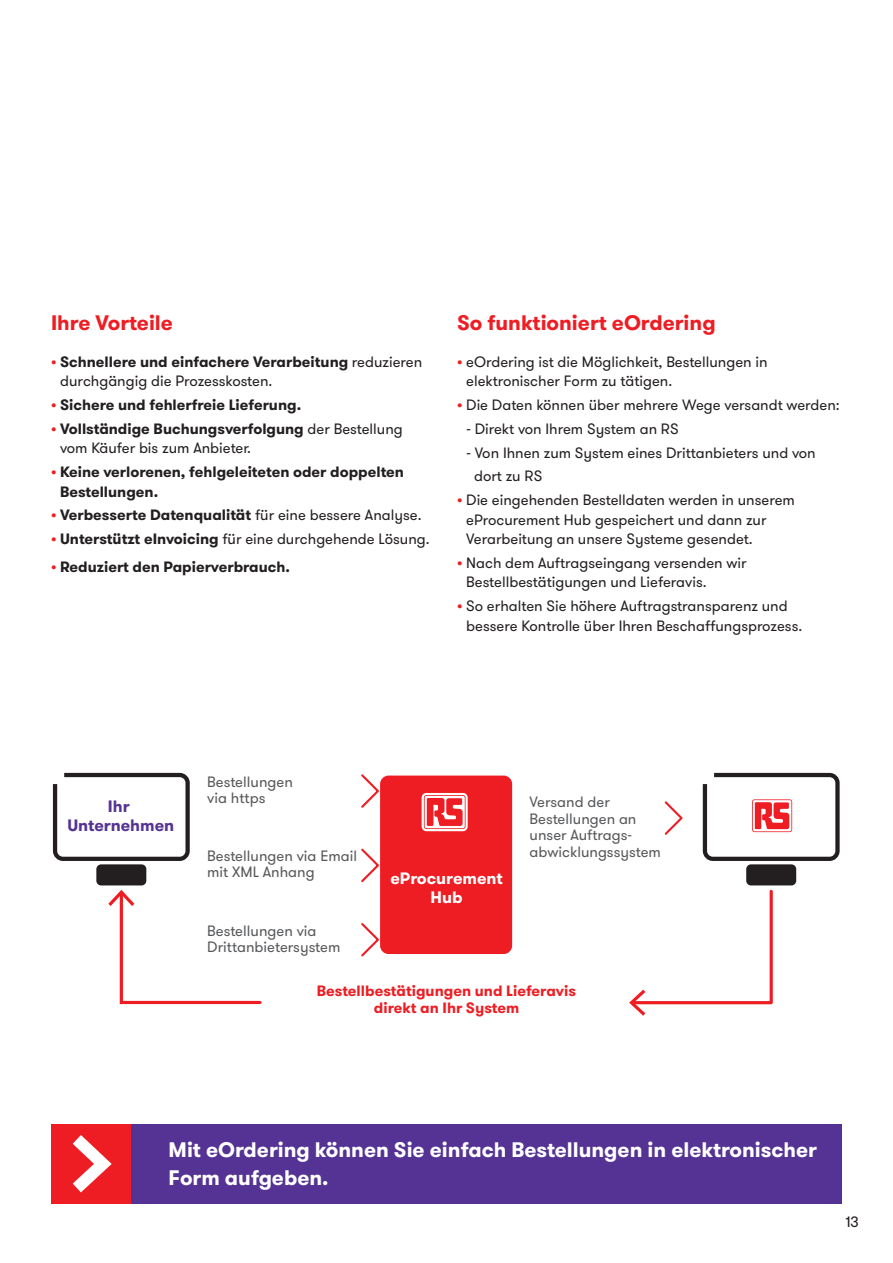
<style>
.page{position:relative;width:893px;height:1263px;background:#fff}
.page>*{position:absolute;margin:0;border:0;box-sizing:border-box;transform-origin:0 0}
.t1{font:700 21px/28px "GT Walsheim Pro";color:#fff}
.t2{font:700 21px "GT Walsheim Pro";color:#ee1d23}
.t3{font:700 16.5px/19.5px "GT Walsheim Pro";color:#fff;text-align:center}
.t4{font:700 16.5px/19.5px "GT Walsheim Pro";color:#553394;text-align:center}
.t5{font:15px/19.5px "GT Walsheim Pro";color:#231f20}
.t6{font:700 15px/19.5px "GT Walsheim Pro";color:#231f20}
.t7{font:15px/16.5px "GT Walsheim Pro";color:#57585a}
.t8{font:700 15px/16.5px "GT Walsheim Pro";color:#ee1d23;text-align:center}
.s1{font-weight:700;color:#ee1d23}
.s2{font-weight:700}
.s3{color:#ee1d23}
.s4{font-weight:400}
</style>
<div class="page">
<div style="left:380px;top:775px;width:132px;height:179px;background:#ee1d23;border-radius:8px"></div>
<svg style="left:53px;top:773px;width:137px;height:88px"></svg>
<div style="left:96px;top:864px;width:50px;height:21px;background:#231f20;border-radius:5px"></div>
<div style="left:746px;top:864px;width:50px;height:21px;background:#231f20;border-radius:5px"></div>
<svg style="left:703px;top:773px;width:137px;height:88px"></svg>
<svg style="left:422px;top:793px;width:46px;height:38px"></svg>
<svg style="left:361px;top:774px;width:20px;height:36px"></svg>
<svg style="left:361px;top:847px;width:20px;height:37px"></svg>
<svg style="left:361px;top:921px;width:20px;height:36px"></svg>
<svg style="left:664px;top:801px;width:19px;height:34px"></svg>
<svg style="left:629px;top:889px;width:144px;height:127px"></svg>
<svg style="left:108px;top:890px;width:154px;height:115px"></svg>
<div style="left:129px;top:1124px;width:713px;height:79px;background:#553394"></div>
<div style="left:51px;top:1124px;width:79px;height:79px;background:#ee1d23"></div>
<svg style="left:60px;top:1135px;width:60px;height:69px"></svg>
<h1 class="t2" style="left:51px;top:309px;width:124px">Ihre Vorteile</h1>
<p class="t5" style="left:60px;top:352px;width:364px;text-indent:-9px"><span class="s1">•</span> <span class="s2">Schnellere und einfachere Verarbeitung</span> reduzieren durchgängig die Prozesskosten.</p>
<p class="t6" style="left:51px;top:395px;width:252px"><span class="s3">•</span> Sichere und fehlerfreie Lieferung.</p>
<p class="t5" style="left:60px;top:419px;width:344px;text-indent:-9px"><span class="s1">•</span> <span class="s2">Vollständige Buchungsverfolgung</span> der Bestellung vom Käufer bis zum Anbieter.</p>
<p class="t6" style="left:60px;top:462px;width:345px;text-indent:-9px"><span class="s3">•</span> Keine verlorenen, fehlgeleiteten oder doppelten<br>Bestellungen.</p>
<p class="t6" style="left:51px;top:506px;width:372px"><span class="s3">•</span> Verbesserte Datenqualität <span class="s4">für eine bessere Analyse.</span></p>
<p class="t5" style="left:51px;top:530px;width:380px"><span class="s1">•</span> <span class="s2">Unterstützt eInvoicing</span> für eine durchgehende Lösung.</p>
<p class="t6" style="left:51px;top:557px;width:240px"><span class="s3">•</span> Reduziert den Papierverbrauch.</p>
<h1 class="t2" style="left:457px;top:309px;width:260px">So funktioniert eOrdering</h1>
<p class="t5" style="left:466px;top:352px;width:303px;text-indent:-9px"><span class="s1">•</span> eOrdering ist die Möglichkeit, Bestellungen in elektronischer Form zu tätigen.</p>
<p class="t5" style="left:457px;top:396px;width:384px"><span class="s1">•</span> Die Daten können über mehrere Wege versandt werden:</p>
<p class="t5" style="left:466px;top:419px;width:214px">- Direkt von Ihrem System an RS</p>
<p class="t5" style="left:474px;top:441px;width:343px;line-height:23.7px;text-indent:-8px">- Von Ihnen zum System eines Drittanbieters und von dort zu RS</p>
<p class="t5" style="left:466px;top:491px;width:330px;text-indent:-9px"><span class="s1">•</span> Die eingehenden Bestelldaten werden in unserem eProcurement Hub gespeichert und dann zur<br>Verarbeitung an unsere Systeme gesendet.</p>
<p class="t5" style="left:466px;top:553px;width:282px;text-indent:-9px"><span class="s1">•</span> Nach dem Auftragseingang versenden wir<br>Bestellbestätigungen und Lieferavis.</p>
<p class="t5" style="left:466px;top:597px;width:337px;text-indent:-9px"><span class="s1">•</span> So erhalten Sie höhere Auftragstransparenz und bessere Kontrolle über Ihren Beschaffungsprozess.</p>
<p class="t7" style="left:207px;top:773px;width:87px">Bestellungen via https</p>
<p class="t4" style="left:67px;top:796px;width:108px">Ihr<br>Unternehmen</p>
<p class="t7" style="left:530px;top:794px;width:133px">Versand der<br>Bestellungen an unser Auftrags&shy;abwicklungssystem</p>
<p class="t7" style="left:207px;top:848px;width:151px">Bestellungen via Email mit XML Anhang</p>
<p class="t3" style="left:390px;top:868px;width:114px">eProcurement<br>Hub</p>
<p class="t7" style="left:207px;top:922px;width:135px">Bestellungen via<br>Drittanbietersystem</p>
<p class="t8" style="left:317px;top:983px;width:261px">Bestellbestätigungen und Lieferavis direkt an Ihr System</p>
<h1 class="t1" style="left:169px;top:1136px;width:650px">Mit eOrdering können Sie einfach Bestellungen in elektronischer<br>Form aufgeben.</h1>
<p class="t5" style="left:845px;top:1213px;width:15px">13</p>
</div>
